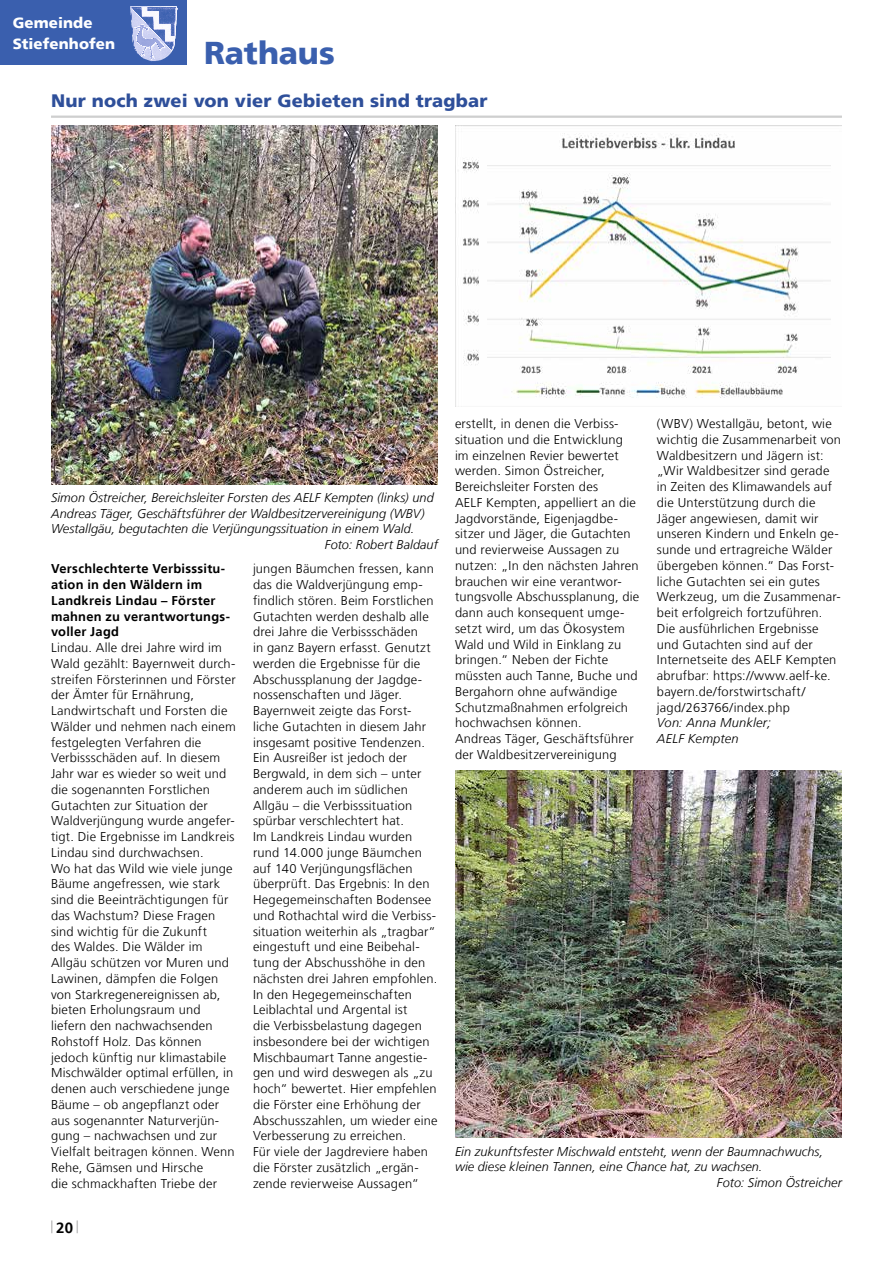
<style>
.page{position:relative;width:893px;height:1263px;background:#fff}
.page>*{position:absolute;margin:0;border:0;box-sizing:border-box;transform-origin:0 0}
.t1{font:900 31.5px "Frutiger LT";letter-spacing:-.005em;color:#3a5fae}
.t2{font:900 18px "Frutiger LT";letter-spacing:.01em;color:#2e4f9a}
.t3{font:900 15px/21px "Frutiger LT";letter-spacing:.005em;color:#fff}
.t4{font:700 15px "Frutiger LT";color:#000}
.t5{font:300 12.75px/15.8px "Frutiger LT";letter-spacing:.015em;color:#000}
.t6{font:italic 300 12.75px/15.8px "Frutiger LT";letter-spacing:.005em;color:#000}
.t7{font:700 12.75px/15.8px "Frutiger LT";letter-spacing:.02em;color:#000}
</style>
<div class="page">
<div style="left:0;top:0;width:187px;height:65px;background:#3a5fae"></div>
<img style="left:130px;top:6px;width:48px;height:56px">
<svg style="left:51px;top:1220px;width:2px;height:13px"></svg>
<svg style="left:77px;top:1220px;width:1px;height:13px"></svg>
<hr style="left:51px;top:116px;width:791px;height:2px;background:#cecfcf">
<img style="left:51px;top:125px;width:387px;height:360px">
<img style="left:455px;top:771px;width:387px;height:366px">
<img style="left:455px;top:125px;width:387px;height:281px">
<p class="t3" style="left:13px;top:12px;width:104px">Gemeinde<br>Stiefenhofen</p>
<h1 class="t1" style="left:204px;top:34px;width:132px">Rathaus</h1>
<h2 class="t2" style="left:51px;top:90px;width:438px">Nur noch zwei von vier Gebieten sind tragbar</h2>
<p class="t6" style="left:51px;top:490px;width:384px">Simon Östreicher, Bereichsleiter Forsten des AELF Kempten (links) und</p>
<p class="t6" style="left:51px;top:505px;width:375px">Andreas Täger, Geschäftsführer der Waldbesitzervereinigung (WBV)</p>
<p class="t6" style="left:51px;top:521px;width:365px">Westallgäu, begutachten die Verjüngungssituation in einem Wald.</p>
<p class="t6" style="left:325px;top:537px;width:115px">Foto: Robert Baldauf</p>
<p class="t7" style="left:51px;top:561px;width:180px">Verschlechterte Verbisssitu&shy;ation in den Wäldern im<br>Landkreis Lindau – Förster mahnen zu verantwortungs&shy;voller Jagd</p>
<p class="t5" style="left:51px;top:640px;width:186px">Lindau. Alle drei Jahre wird im<br>Wald gezählt: Bayernweit durch&shy;streifen Försterinnen und Förster der Ämter für Ernährung,<br>Landwirtschaft und Forsten die<br>Wälder und nehmen nach einem festgelegten Verfahren die<br>Verbissschäden auf. In diesem<br>Jahr war es wieder so weit und die sogenannten Forstlichen<br>Gutachten zur Situation der<br>Waldverjüngung wurde angefer&shy;tigt. Die Ergebnisse im Landkreis<br>Lindau sind durchwachsen.<br>Wo hat das Wild wie viele junge<br>Bäume angefressen, wie stark sind die Beeinträchtigungen für das Wachstum? Diese Fragen sind wichtig für die Zukunft<br>des Waldes. Die Wälder im<br>Allgäu schützen vor Muren und<br>Lawinen, dämpfen die Folgen von Starkregenereignissen ab, bieten Erholungsraum und liefern den nachwachsenden<br>Rohstoff Holz. Das können jedoch künftig nur klimastabile<br>Mischwälder optimal erfüllen, in denen auch verschiedene junge<br>Bäume – ob angepflanzt oder aus sogenannter Naturverjün&shy;gung – nachwachsen und zur<br>Vielfalt beitragen können. Wenn<br>Rehe, Gämsen und Hirsche<br>die schmackhaften Triebe der</p>
<p class="t4" style="left:56px;top:1218px;width:18px">20</p>
<p class="t5" style="left:253px;top:561px;width:186px">jungen Bäumchen fressen, kann das die Waldverjüngung emp&shy;findlich stören. Beim Forstlichen<br>Gutachten werden deshalb alle drei Jahre die Verbissschäden<br>in ganz Bayern erfasst. Genutzt werden die Ergebnisse für die<br>Abschussplanung der Jagdge&shy;nossenschaften und Jäger.<br>Bayernweit zeigte das Forst&shy;liche Gutachten in diesem Jahr insgesamt positive Tendenzen.<br>Ein Ausreißer ist jedoch der<br>Bergwald, in dem sich – unter anderem auch im südlichen<br>Allgäu – die Verbisssituation spürbar verschlechtert hat.<br>Im Landkreis Lindau wurden rund 14.000 junge Bäumchen auf 140 Verjüngungsflächen überprüft. Das Ergebnis: In den<br>Hegegemeinschaften Bodensee und Rothachtal wird die Verbiss&shy;situation weiterhin als „tragbar“ eingestuft und eine Beibehal&shy;tung der Abschusshöhe in den nächsten drei Jahren empfohlen.<br>In den Hegegemeinschaften<br>Leiblachtal und Argental ist<br>die Verbissbelastung dagegen insbesondere bei der wichtigen<br>Mischbaumart Tanne angestie&shy;gen und wird deswegen als „zu hoch“ bewertet. Hier empfehlen die Förster eine Erhöhung der<br>Abschusszahlen, um wieder eine<br>Verbesserung zu erreichen.<br>Für viele der Jagdreviere haben die Förster zusätzlich „ergän&shy;zende revierweise Aussagen“</p>
<p class="t5" style="left:455px;top:416px;width:186px">erstellt, in denen die Verbiss&shy;situation und die Entwicklung im einzelnen Revier bewertet werden. Simon Östreicher,<br>Bereichsleiter Forsten des<br>AELF Kempten, appelliert an die<br>Jagdvorstände, Eigenjagdbe&shy;sitzer und Jäger, die Gutachten und revierweise Aussagen zu nutzen: „In den nächsten Jahren brauchen wir eine verantwor&shy;tungsvolle Abschussplanung, die dann auch konsequent umge&shy;setzt wird, um das Ökosystem<br>Wald und Wild in Einklang zu bringen.“ Neben der Fichte müssten auch Tanne, Buche und<br>Bergahorn ohne aufwändige<br>Schutzmaßnahmen erfolgreich hochwachsen können.<br>Andreas Täger, Geschäftsführer der Waldbesitzervereinigung</p>
<p class="t5" style="left:657px;top:416px;width:186px">(WBV) Westallgäu, betont, wie wichtig die Zusammenarbeit von<br>Waldbesitzern und Jägern ist: „Wir Waldbesitzer sind gerade in Zeiten des Klimawandels auf die Unterstützung durch die<br>Jäger angewiesen, damit wir unseren Kindern und Enkeln ge&shy;sunde und ertragreiche Wälder übergeben können.“ Das Forst&shy;liche Gutachten sei ein gutes<br>Werkzeug, um die Zusammenar&shy;beit erfolgreich fortzuführen.<br>Die ausführlichen Ergebnisse und Gutachten sind auf der<br>Internetseite des AELF Kempten abrufbar: https://www.aelf-ke. bayern.de/forstwirtschaft/ jagd/263766/index.php</p>
<p class="t6" style="left:657px;top:715px;width:115px">Von: Anna Munkler;<br>AELF Kempten</p>
<p class="t6" style="left:455px;top:1143px;width:370px">Ein zukunftsfester Mischwald entsteht, wenn der Baumnachwuchs,</p>
<p class="t6" style="left:455px;top:1159px;width:309px">wie diese kleinen Tannen, eine Chance hat, zu wachsen.</p>
<p class="t6" style="left:717px;top:1175px;width:126px">Foto: Simon Östreicher</p>
</div>
